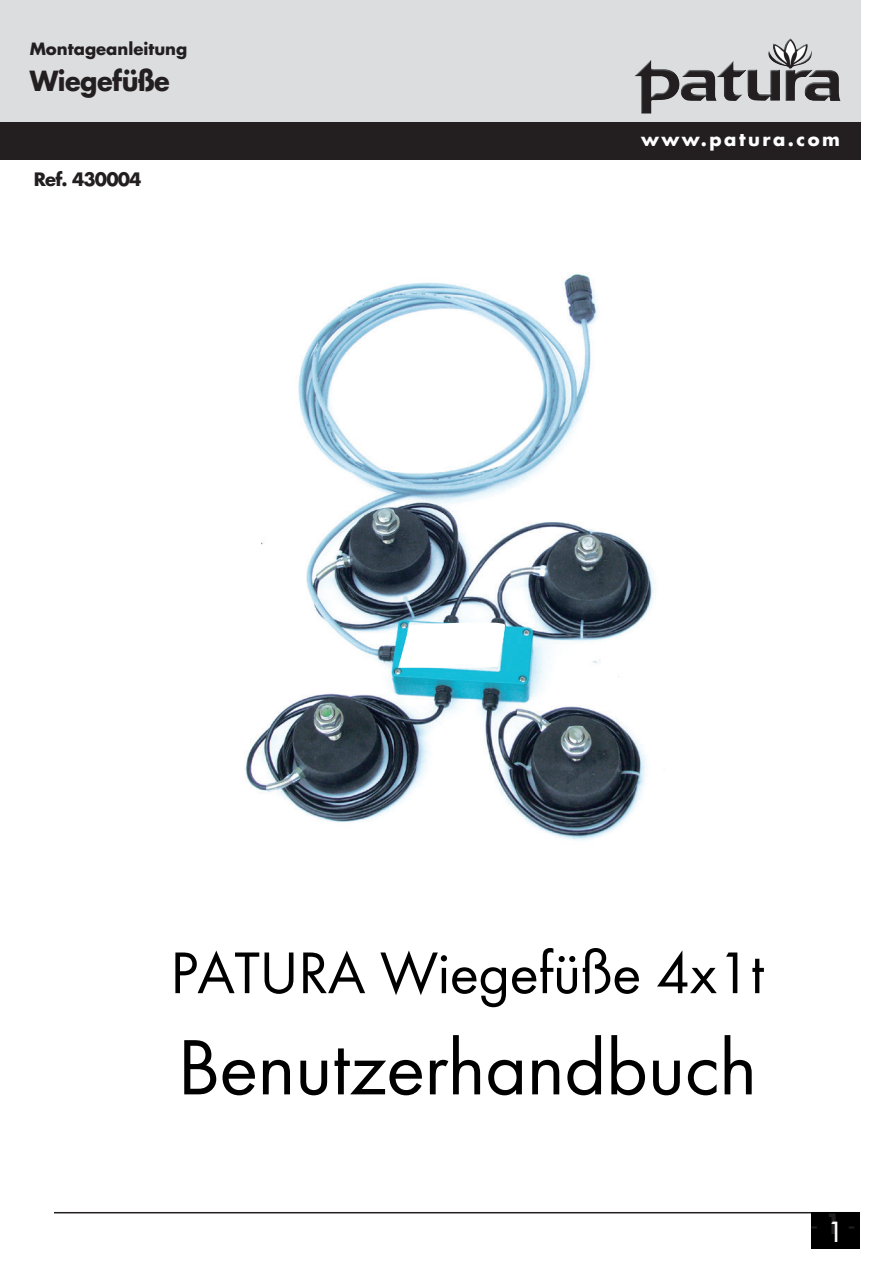
<style>
.page{position:relative;width:893px;height:1263px;background:#fff}
.page>*{position:absolute;margin:0;border:0;box-sizing:border-box;transform-origin:0 0}
.t1{font:81.3px "Futura URW";color:#000}
.t2{font:60.9px "Futura URW";color:#000}
.t3{font:700 27px "Futura Std";letter-spacing:-.02em;color:#231f20;scale:.95 1}
.t4{font:27px "Futura Std";color:#231f20}
.t5{font:700 18px "Futura Std";letter-spacing:.14em;color:#fff}
.t6{font:700 18px "Futura Std";letter-spacing:-.05em;color:#231f20}
.t7{font:700 16.5px "Futura Std";color:#231f20}
.s1{font-weight:800}
.s2{font-weight:500;color:#fff}
</style>
<div class="page">
<hr style="left:54px;top:1212px;width:806px;height:1px;background:#231f20">
<div style="left:0;top:0;width:860px;height:130px;background:#dcdddf"></div>
<div style="left:0;top:122px;width:860px;height:38px;background:#231f20"></div>
<img style="left:635px;top:38px;width:194px;height:75px">
<div style="left:811px;top:1212px;width:49px;height:36px;background:#000"></div>
<img style="left:245px;top:273px;width:411px;height:568px">
<svg style="left:398px;top:619px;width:107px;height:49px"></svg>
<p class="t7" style="left:30px;top:38px;width:159px">Montageanleitung</p>
<p class="t3" style="left:30px;top:63px;width:149px">Wiegefüße</p>
<p class="t6" style="left:34px;top:167px;width:109px">Ref. 430004</p>
<p class="t5" style="left:641px;top:127px;width:200px">www.patura.com</p>
<p class="t2" style="left:171px;top:936px;width:595px">PATURA Wiegefüße 4x1t</p>
<h1 class="t1" style="left:178px;top:1019px;width:581px">Benutzerhandbuch</h1>
<p class="t4" style="left:811px;top:1207px;width:44px">- <span class="s1">1</span> <span class="s2">1</span>-</p>
</div>
